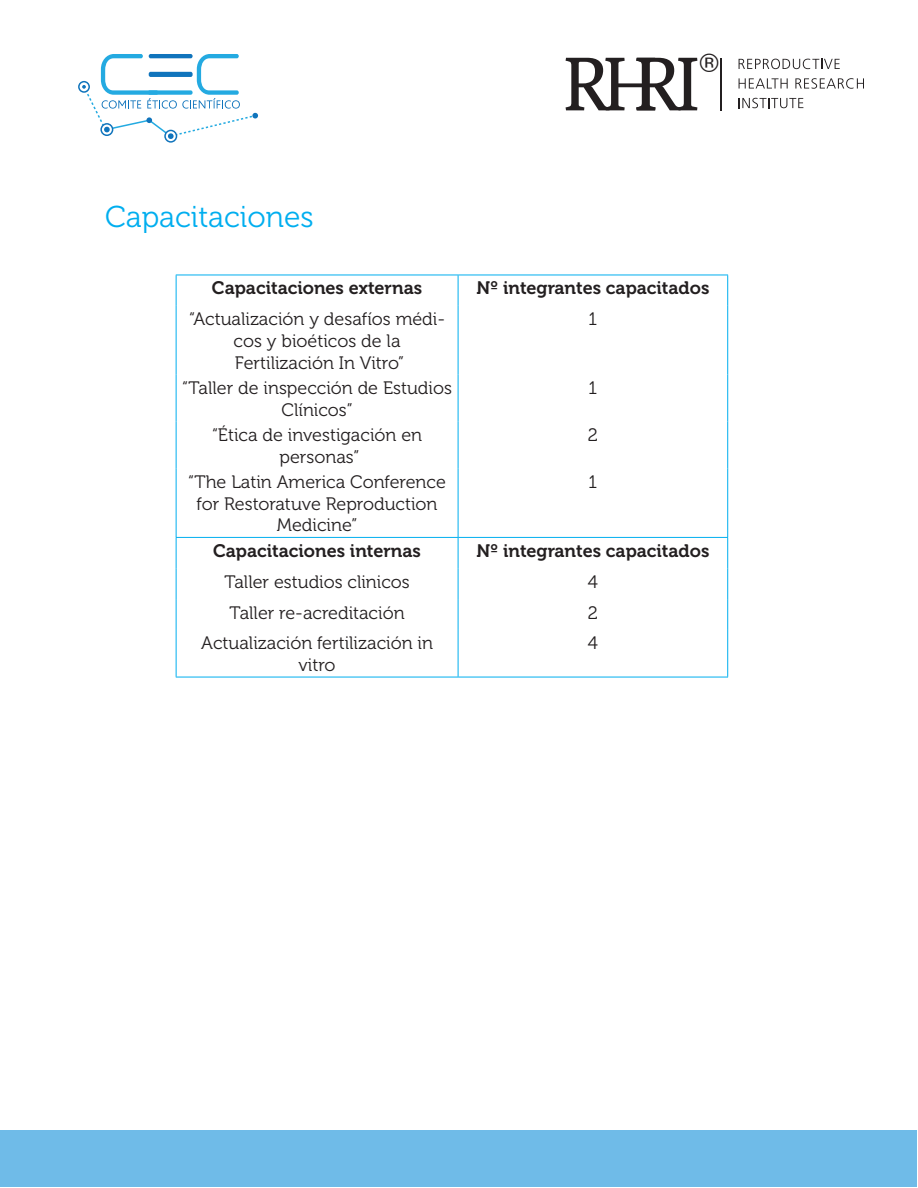
<style>
.page{position:relative;width:918px;height:1188px;background:#fff}
.page>*{position:absolute;margin:0;border:0;box-sizing:border-box;transform-origin:0 0}
.t1{font:30px "Museo 300";color:#00aeef}
.t2{font:25.65px "Helvetica";color:#231f20}
.t3{font:18px/21.6px "Museo 300";color:#231f20;text-align:center}
.t4{font:18px "Museo 700";color:#231f20}
</style>
<div class="page">
<svg style="left:78px;top:54px;width:180px;height:89px"></svg>
<svg style="left:566px;top:58px;width:131px;height:52px"></svg>
<hr style="left:721px;top:58px;width:1px;height:53px;background:#231f20">
<svg style="left:739px;top:59px;width:101px;height:10px"></svg>
<svg style="left:739px;top:78px;width:49px;height:11px"></svg>
<svg style="left:795px;top:78px;width:69px;height:11px"></svg>
<svg style="left:739px;top:98px;width:64px;height:10px"></svg>
<div style="left:0;top:1131px;width:917px;height:56px;background:#6fbbe8"></div>
<hr style="left:458px;top:275px;width:1px;height:31px;background:#00aeef">
<hr style="left:458px;top:306px;width:1px;height:69px;background:#00aeef">
<hr style="left:458px;top:375px;width:1px;height:47px;background:#00aeef">
<hr style="left:458px;top:422px;width:1px;height:47px;background:#00aeef">
<hr style="left:458px;top:469px;width:1px;height:68px;background:#00aeef">
<hr style="left:458px;top:538px;width:1px;height:30px;background:#00aeef">
<hr style="left:458px;top:568px;width:1px;height:31px;background:#00aeef">
<hr style="left:458px;top:599px;width:1px;height:31px;background:#00aeef">
<hr style="left:458px;top:630px;width:1px;height:47px;background:#00aeef">
<hr style="left:176px;top:275px;width:282px;height:1px;background:#00aeef">
<hr style="left:176px;top:275px;width:1px;height:31px;background:#00aeef">
<hr style="left:458px;top:275px;width:270px;height:1px;background:#00aeef">
<hr style="left:727px;top:275px;width:1px;height:31px;background:#00aeef">
<hr style="left:176px;top:306px;width:1px;height:69px;background:#00aeef">
<hr style="left:727px;top:306px;width:1px;height:69px;background:#00aeef">
<hr style="left:176px;top:375px;width:1px;height:47px;background:#00aeef">
<hr style="left:727px;top:375px;width:1px;height:47px;background:#00aeef">
<hr style="left:176px;top:422px;width:1px;height:47px;background:#00aeef">
<hr style="left:727px;top:422px;width:1px;height:47px;background:#00aeef">
<hr style="left:176px;top:469px;width:1px;height:68px;background:#00aeef">
<hr style="left:727px;top:469px;width:1px;height:68px;background:#00aeef">
<hr style="left:176px;top:537px;width:282px;height:1px;background:#00aeef">
<hr style="left:176px;top:538px;width:1px;height:30px;background:#00aeef">
<hr style="left:458px;top:537px;width:270px;height:1px;background:#00aeef">
<hr style="left:727px;top:538px;width:1px;height:30px;background:#00aeef">
<hr style="left:176px;top:568px;width:1px;height:31px;background:#00aeef">
<hr style="left:727px;top:568px;width:1px;height:31px;background:#00aeef">
<hr style="left:176px;top:599px;width:1px;height:31px;background:#00aeef">
<hr style="left:727px;top:599px;width:1px;height:31px;background:#00aeef">
<hr style="left:176px;top:630px;width:1px;height:47px;background:#00aeef">
<hr style="left:727px;top:630px;width:1px;height:47px;background:#00aeef">
<hr style="left:176px;top:677px;width:282px;height:1px;background:#00aeef">
<hr style="left:458px;top:677px;width:270px;height:1px;background:#00aeef">
<p class="t1" style="left:105px;top:200px;width:210px">Capacitaciones</p>
<h2 class="t2" style="left:700px;top:44px;width:20px">®</h2>
<p class="t4" style="left:212px;top:278px;width:212px">Capacitaciones externas</p>
<p class="t4" style="left:476px;top:278px;width:235px">Nº integrantes capacitados</p>
<p class="t3" style="left:189px;top:309px;width:258px">“Actualización y desafíos médi&shy;cos y bioéticos de la</p>
<p class="t3" style="left:235px;top:352px;width:171px">Fertilización In Vitro”</p>
<p class="t3" style="left:589px;top:309px;width:10px">1</p>
<p class="t3" style="left:182px;top:377px;width:271px">“Taller de inspección de Estudios<br>Clínicos”</p>
<p class="t3" style="left:589px;top:377px;width:10px">1</p>
<p class="t3" style="left:212px;top:425px;width:212px">“Ética de investigación en</p>
<p class="t3" style="left:280px;top:446px;width:82px">personas”</p>
<p class="t3" style="left:588px;top:425px;width:12px">2</p>
<p class="t3" style="left:188px;top:472px;width:259px">“The Latin America Conference for Restoratuve Reproduction<br>Medicine”</p>
<p class="t3" style="left:589px;top:472px;width:10px">1</p>
<p class="t4" style="left:213px;top:541px;width:209px">Capacitaciones internas</p>
<p class="t4" style="left:476px;top:541px;width:235px">Nº integrantes capacitados</p>
<p class="t3" style="left:224px;top:571px;width:187px">Taller estudios clinicos</p>
<p class="t3" style="left:588px;top:571px;width:12px">4</p>
<p class="t3" style="left:230px;top:602px;width:177px">Taller re-acreditación</p>
<p class="t3" style="left:588px;top:602px;width:12px">2</p>
<p class="t3" style="left:201px;top:633px;width:233px">Actualización fertilización in vitro</p>
<p class="t3" style="left:588px;top:633px;width:12px">4</p>
</div>
